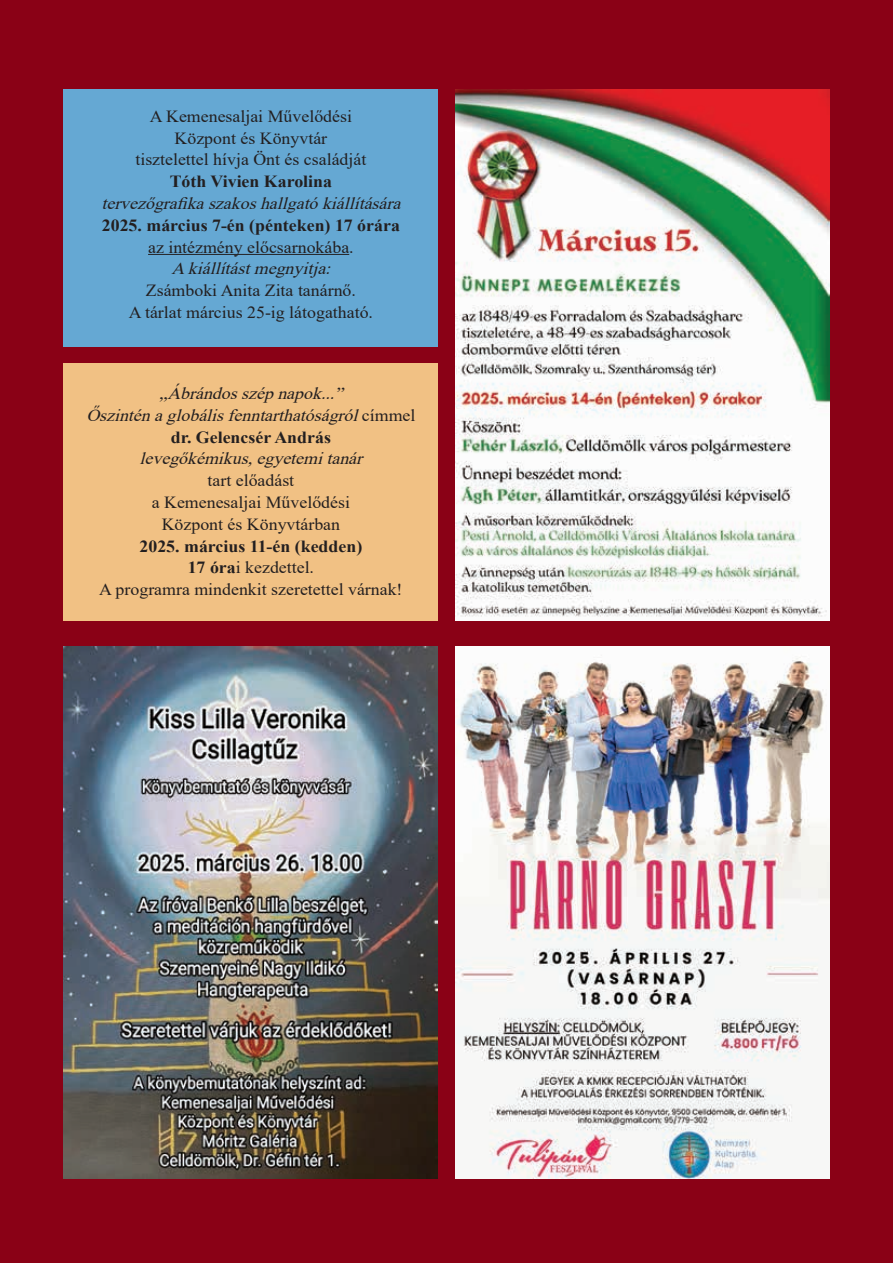
<style>
.page{position:relative;width:893px;height:1263px;background:#8a0116}
.page>*{position:absolute;margin:0;border:0;box-sizing:border-box;transform-origin:0 0}
.t1{font:16.95px/21.8px "Times New Roman";color:#231f20;text-align:center;scale:1.05 1}
.t2{font:italic 16.95px/21.8px "Times New Roman";color:#231f20;text-align:center;scale:1.05 1}
.t3{font:700 16.95px "Times New Roman";color:#231f20;scale:1.05 1}
.s1{font-style:normal}
.s2{font-weight:700;font-style:normal}
.s3{font-weight:700}
</style>
<div class="page">
<div style="left:64px;top:89px;width:374px;height:258px;background:#65a8d3"></div>
<hr style="left:148px;top:254px;width:201px;height:1px;background:#231f20">
<img style="left:455px;top:89px;width:374px;height:532px">
<img style="left:64px;top:647px;width:374px;height:531px">
<img style="left:455px;top:647px;width:374px;height:531px">
<div style="left:64px;top:363px;width:374px;height:257px;background:#f1c184"></div>
<p class="t1" style="left:135px;top:105px;width:221px">A Kemenesaljai Művelődési<br>Központ és Könyvtár<br>tisztelettel hívja Önt és családját</p>
<p class="t3" style="left:170px;top:169px;width:156px">Tóth Vivien Karolina</p>
<p class="t2" style="left:101px;top:192px;width:292px">tervezőgrafikaszakoshallgatókiállítására</p>
<p class="t3" style="left:102px;top:213px;width:285px">2025. március 7-én (pénteken) 17 órára</p>
<p class="t1" style="left:148px;top:235px;width:197px">az intézmény előcsarnokába.</p>
<p class="t2" style="left:172px;top:257px;width:158px">Akiállítástmegnyitj a:</p>
<p class="t1" style="left:129px;top:279px;width:234px">Zsámboki Anita Zita tanárnő.<br>A tárlat március 25-ig látogatható.</p>
<p class="t2" style="left:86px;top:382px;width:315px">„Ábrándosszépnapok...”<br>Őszinténaglobálisfenntarthatóságról<span class="s1">c í m m e l </span><span class="s2">dr. Gelencsér András</span></p>
<p class="t2" style="left:140px;top:447px;width:219px">levegőkémikus,egyetemitanár</p>
<p class="t1" style="left:152px;top:469px;width:190px">tart előadást<br>a Kemenesaljai Művelődési<br>Központ és Könyvtárban</p>
<p class="t1" style="left:99px;top:534px;width:290px"><span class="s3">2025. március 11-én (kedden)<br>17 óra</span>i kezdettel.<br>A programra mindenkit szeretettel várnak!</p>
</div>
